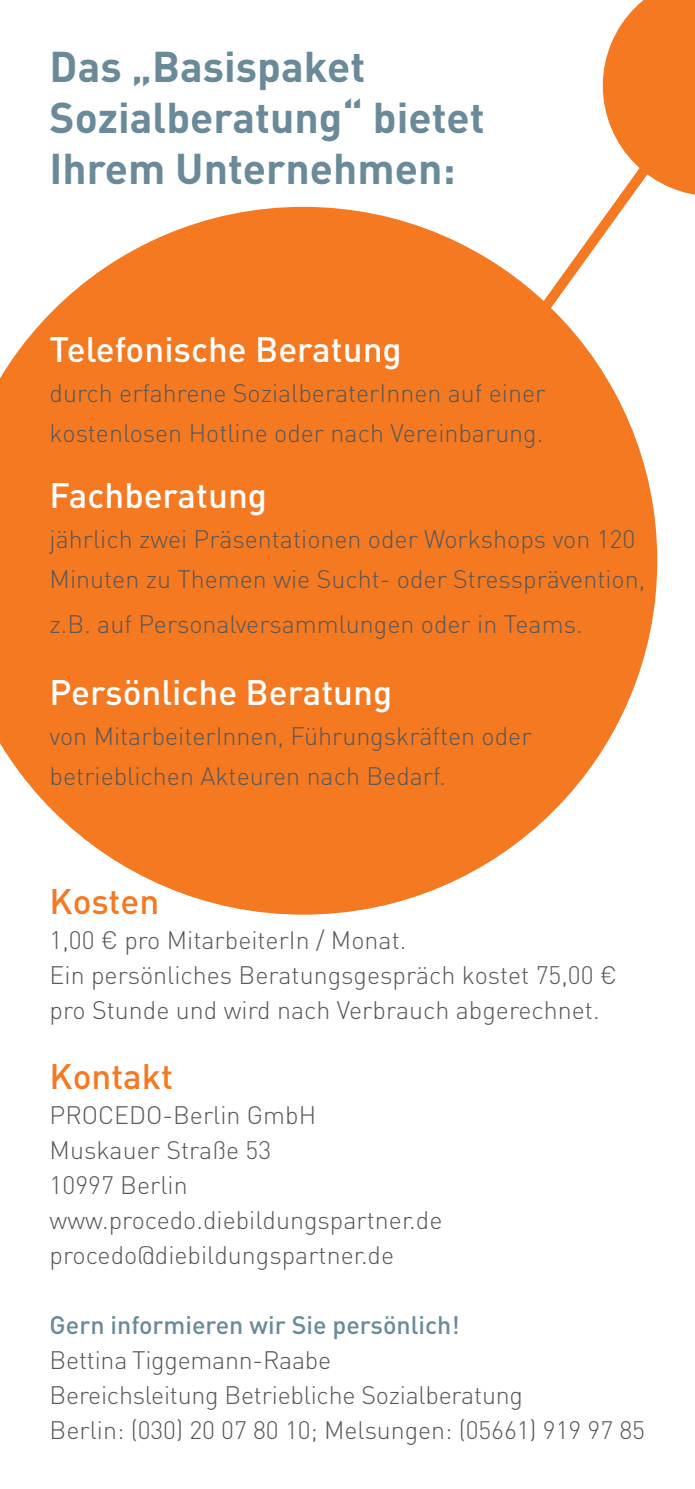
<style>
.page{position:relative;width:695px;height:1489px;background:#fff}
.page>*{position:absolute;margin:0;border:0;box-sizing:border-box;transform-origin:0 0}
.t1{font:700 42.5px/51px "DIN Pro";color:#6a8a99}
.t2{font:500 35px "DIN Pro";color:#fff}
.t3{font:500 35px "DIN Pro";color:#f47921}
.t4{font:300 25px/35px "DIN Pro";color:#57585a}
.t5{font:500 25px "DIN Pro";color:#6a8a99}
</style>
<div class="page">
<svg style="left:0;top:207px;width:657px;height:707px;background:#f58c41"></svg>
<svg style="left:489px;top:196px;width:168px;height:183px"></svg>
<svg style="left:602px;top:0;width:92px;height:196px"></svg>
<h1 class="t1" style="left:50px;top:39px;width:436px">Das „Basispaket<br>Sozialberatung“ bietet<br>Ihrem Unternehmen:</h1>
<h2 class="t2" style="left:50px;top:326px;width:353px">Telefonische Beratung</h2>
<p class="t4" style="left:50px;top:372px;width:497px;line-height:40px">durch erfahrene SozialberaterInnen auf einer kostenlosen Hotline oder nach Vereinbarung.</p>
<h2 class="t2" style="left:50px;top:471px;width:219px">Fachberatung</h2>
<p class="t4" style="left:50px;top:517px;width:597px;line-height:40px">jährlich zwei Präsentationen oder Workshops von 120<br>Minuten zu Themen wie Sucht- oder Stressprävention,</p>
<p class="t4" style="left:50px;top:605px;width:534px">z.B. auf Personalversammlungen oder in Teams.</p>
<h2 class="t2" style="left:50px;top:668px;width:344px">Persönliche Beratung</h2>
<p class="t4" style="left:50px;top:714px;width:483px;line-height:40px">von MitarbeiterInnen, Führungskräften oder betrieblichen Akteuren nach Bedarf.</p>
<h2 class="t3" style="left:50px;top:877px;width:111px">Kosten</h2>
<p class="t4" style="left:50px;top:921px;width:568px">1,00 € pro MitarbeiterIn / Monat.<br>Ein persönliches Beratungsgespräch kostet 75,00 € pro Stunde und wird nach Verbrauch abgerechnet.</p>
<h2 class="t3" style="left:50px;top:1052px;width:125px">Kontakt</h2>
<p class="t4" style="left:50px;top:1096px;width:394px">PROCEDO-Berlin GmbH<br>Muskauer Straße 53<br>10997 Berlin www.procedo.diebildungspartner.de procedo@diebildungspartner.de</p>
<p class="t5" style="left:50px;top:1308px;width:411px">Gern informieren wir Sie persönlich!</p>
<p class="t4" style="left:50px;top:1341px;width:597px">Bettina Tiggemann-Raabe<br>Bereichsleitung Betriebliche Sozialberatung<br>Berlin: (030) 20 07 80 10; Melsungen: (05661) 919 97 85</p>
</div>
